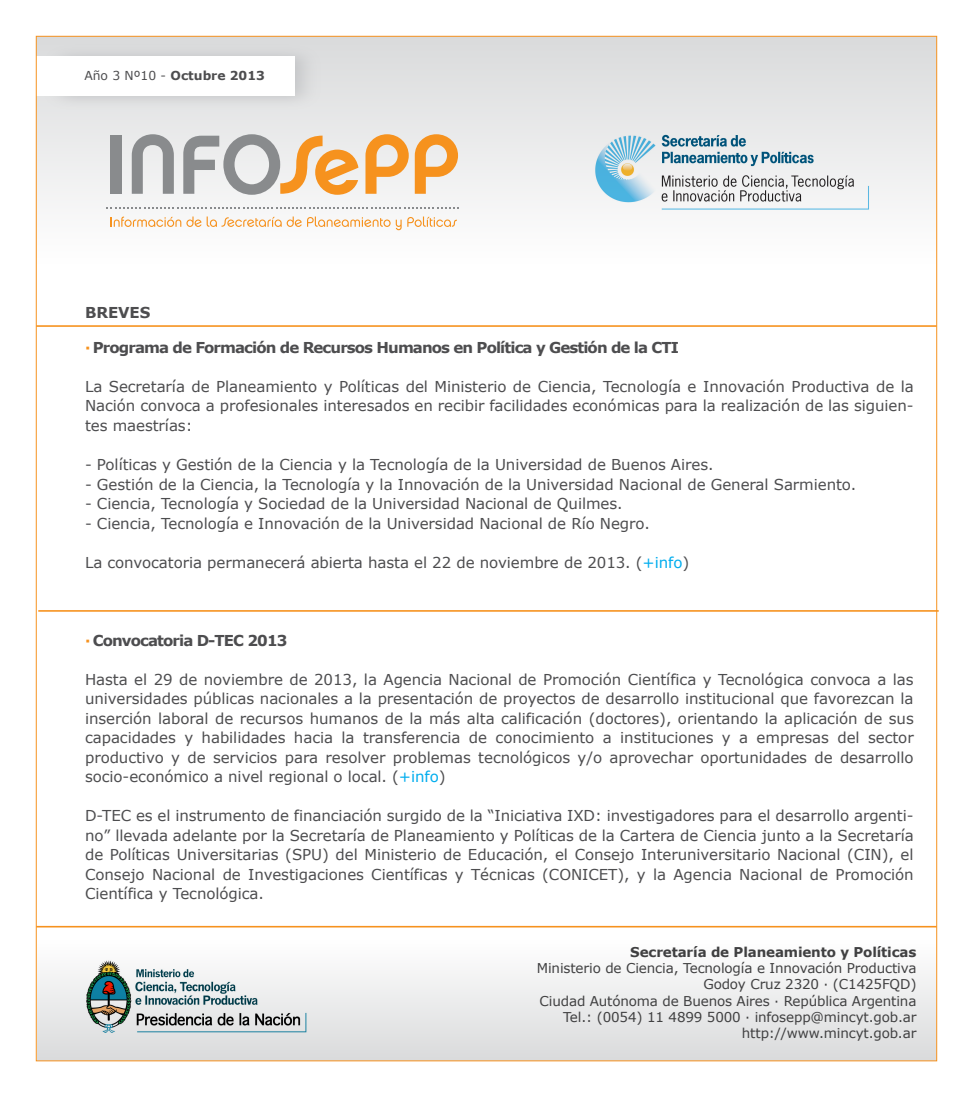
<style>
.page{position:relative;width:973px;height:1099px;background:#fff}
.page>*{position:absolute;margin:0;border:0;box-sizing:border-box;transform-origin:0 0}
.t1{font:15px/19.5px "Verdana";letter-spacing:-.005em;color:#4d4d4f;text-align:justify}
.t2{font:700 15px "Verdana";letter-spacing:-.06em;color:#4d4d4f}
.t3{font:13.5px/16.2px "Verdana";letter-spacing:-.01em;color:#404041;text-align:right}
.t4{font:700 13.5px "Verdana";letter-spacing:-.01em;color:#404041}
.t5{font:700 12.3px "Verdana";color:#4d4d4f}
.s1{font-weight:400}
.s2{color:#f6921e}
.s3{color:#00adee}
</style>
<div class="page">
<div style="left:37px;top:937px;width:899px;height:122px;background:linear-gradient(to bottom,#fff,#dadbdc)"></div>
<div style="left:36px;top:36px;width:900px;height:231px;background:linear-gradient(to bottom,#d9dadb,#fefefe)"></div>
<img style="left:591px;top:132px;width:281px;height:80px">
<svg style="left:111px;top:216px;width:279px;height:11px"></svg>
<svg style="left:396px;top:219px;width:5px;height:11px"></svg>
<svg style="left:407px;top:216px;width:50px;height:11px"></svg>
<svg style="left:107px;top:207px;width:352px;height:1px"></svg>
<div style="left:111px;top:136px;width:11px;height:58px;background:#898b8d"></div>
<svg style="left:132px;top:134px;width:42px;height:60px"></svg>
<svg style="left:183px;top:134px;width:175px;height:61px"></svg>
<svg style="left:365px;top:134px;width:44px;height:60px"></svg>
<svg style="left:415px;top:134px;width:43px;height:60px"></svg>
<img style="left:38px;top:41px;width:290px;height:73px">
<div style="left:36px;top:56px;width:258px;height:39px;background:#fff"></div>
<hr style="left:36px;top:325px;width:900px;height:2px;background:#f6921e">
<img style="left:86px;top:947px;width:221px;height:85px">
<hr style="left:36px;top:925px;width:900px;height:2px;background:#f6921e">
<hr style="left:38px;top:610px;width:900px;height:1px;background:#f6921e">
<p class="t5" style="left:84px;top:67px;width:182px"><span class="s1">Año 3 Nº10 -</span> Octubre 2013</p>
<p class="t2" style="left:85px;top:301px;width:67px">BREVES</p>
<p class="t2" style="left:85px;top:336px;width:595px"><span class="s2">·</span> Programa de Formación de Recursos Humanos en Política y Gestión de la CTI</p>
<p class="t1" style="left:85px;top:376px;width:830px">La Secretaría de Planeamiento y Políticas del Ministerio de Ciencia, Tecnología e Innovación Productiva de la Nación convoca a profesionales interesados en recibir facilidades económicas para la realización de las siguien&shy;tes maestrías:</p>
<p class="t1" style="left:85px;top:454px;width:630px">- Políticas y Gestión de la Ciencia y la Tecnología de la Universidad de Buenos Aires.</p>
<p class="t1" style="left:85px;top:474px;width:772px">- Gestión de la Ciencia, la Tecnología y la Innovación de la Universidad Nacional de General Sarmiento.</p>
<p class="t1" style="left:85px;top:493px;width:539px">- Ciencia, Tecnología y Sociedad de la Universidad Nacional de Quilmes.</p>
<p class="t1" style="left:85px;top:513px;width:566px">- Ciencia, Tecnología e Innovación de la Universidad Nacional de Río Negro.</p>
<p class="t1" style="left:85px;top:552px;width:605px">La convocatoria permanecerá abierta hasta el 22 de noviembre de 2013. (<span class="s3">+info</span>)</p>
<p class="t2" style="left:85px;top:629px;width:204px"><span class="s2">·</span> Convocatoria D-TEC 2013</p>
<p class="t1" style="left:85px;top:669px;width:830px">Hasta el 29 de noviembre de 2013, la Agencia Nacional de Promoción Científica y Tecnológica convoca a las universidades públicas nacionales a la presentación de proyectos de desarrollo institucional que favorezcan la inserción laboral de recursos humanos de la más alta calificación (doctores), orientando la aplicación de sus capacidades y habilidades hacia la transferencia de conocimiento a instituciones y a empresas del sector productivo y de servicios para resolver problemas tecnológicos y/o aprovechar oportunidades de desarrollo socio-económico a nivel regional o local. (<span class="s3">+info</span>)</p>
<p class="t1" style="left:85px;top:805px;width:830px">D-TEC es el instrumento de financiación surgido de la “Iniciativa IXD: investigadores para el desarrollo argenti&shy;no” llevada adelante por la Secretaría de Planeamiento y Políticas de la Cartera de Ciencia junto a la Secretaría de Políticas Universitarias (SPU) del Ministerio de Educación, el Consejo Interuniversitario Nacional (CIN), el Consejo Nacional de Investigaciones Científicas y Técnicas (CONICET), y la Agencia Nacional de Promoción Científica y Tecnológica.</p>
<p class="t4" style="left:630px;top:942px;width:287px">Secretaría de Planeamiento y Políticas</p>
<p class="t3" style="left:537px;top:959px;width:381px">Ministerio de Ciencia, Tecnología e Innovación Productiva Godoy Cruz 2320 · (C1425FQD)<br>Ciudad Autónoma de Buenos Aires · República Argentina Tel.: (0054) 11 4899 5000 · infosepp@mincyt.gob.ar http://www.mincyt.gob.ar</p>
</div>
